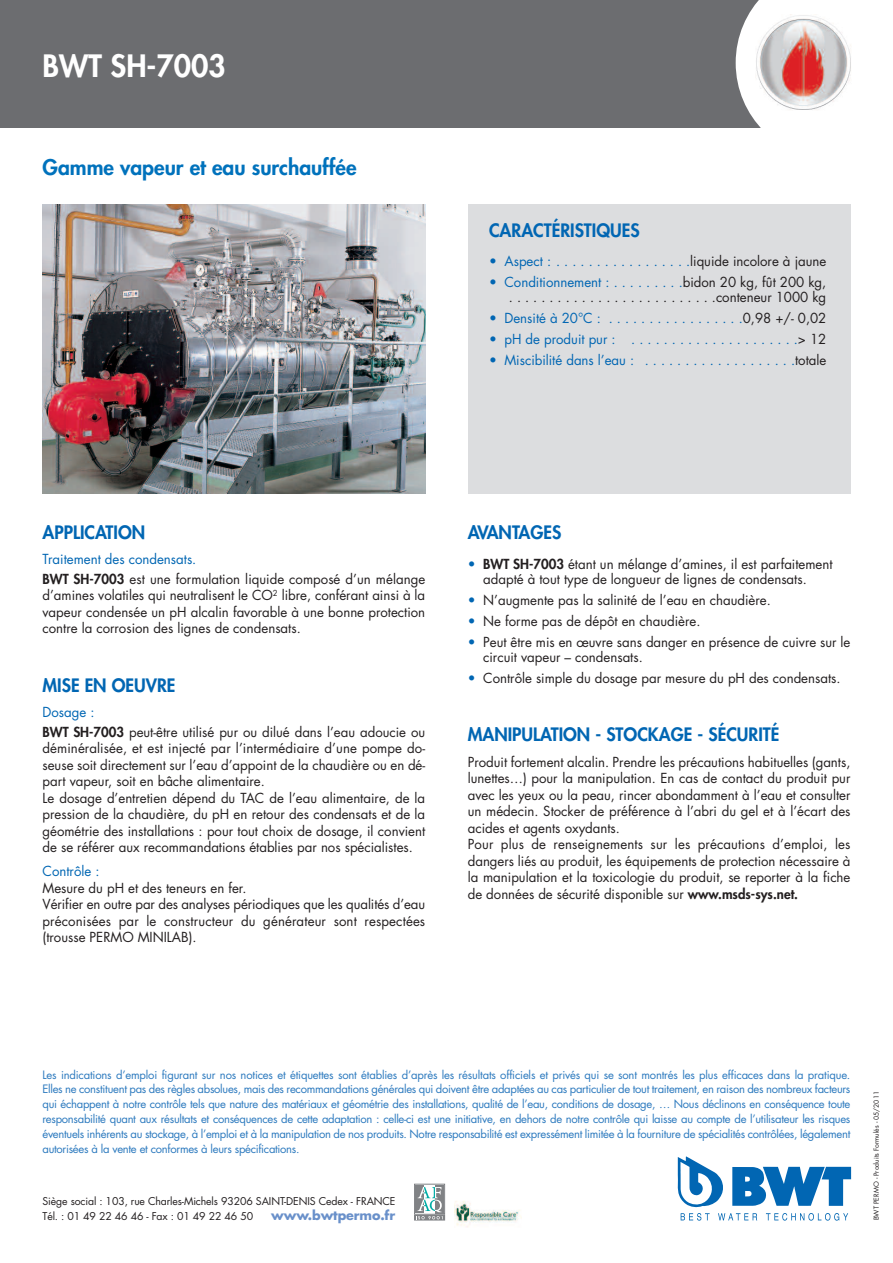
<style>
.page{position:relative;width:893px;height:1263px;background:#fff}
.page>*{position:absolute;margin:0;border:0;box-sizing:border-box;transform-origin:0 0}
.t1{font:800 30px "Futura";color:#fff}
.t2{font:800 21px "Futura";color:#0072bc}
.t3{font:800 18px "Futura";color:#0166b3}
.t4{font:13.5px/16.5px "Futura";color:#231f20}
.t5{font:13.5px "Futura";color:#0166b3}
.t6{font:700 12.75px "Futura";letter-spacing:-.01em;color:#6990ca}
.t7{font:11.25px/14.7px "Futura";letter-spacing:-.025em;color:#2b79be;text-align:justify}
.t8{font:10.5px/15.9px "Futura";letter-spacing:-.01em;color:#231f20}
.t9{font:6.75px "Futura";color:#231f20}
.s1{color:#231f20}
.s2{color:#0166b3}
.s3{font-weight:800}
</style>
<div class="page">
<div style="left:0;top:0;width:893px;height:128px;background:#6c6d70"></div>
<div style="left:414px;top:1215px;width:31px;height:5px;border:1px solid #808285"></div>
<div style="left:414px;top:1184px;width:31px;height:31px;border:1px solid #808285"></div>
<div style="left:416px;top:1185px;width:8px;height:28px;background:#808285"></div>
<div style="left:435px;top:1185px;width:9px;height:28px;background:#808285"></div>
<svg style="left:416px;top:1187px;width:27px;height:32px"></svg>
<img style="left:454px;top:1201px;width:68px;height:26px">
<svg style="left:677px;top:1156px;width:174px;height:64px"></svg>
<svg style="left:736px;top:0;width:157px;height:128px"></svg>
<img style="left:755px;top:15px;width:96px;height:96px">
<div style="left:468px;top:204px;width:382px;height:289px;background:#dcdddf"></div>
<img style="left:43px;top:204px;width:382px;height:289px">
<h1 class="t1" style="left:43px;top:51px;width:185px">BWT SH-7003</h1>
<h2 class="t2" style="left:43px;top:158px;width:316px">Gamme vapeur et eau surchauffée</h2>
<h3 class="t3" style="left:489px;top:222px;width:152px">CARACTÉRISTIQUES</h3>
<p class="t5" style="left:489px;top:255px;width:339px">• Aspect : . . . . . . . . . . . . . . . . .<span class="s1">liquide incolore à jaune</span></p>
<p class="t4" style="left:489px;top:276px;width:339px;line-height:15px;text-align:right"><span class="s2">• Conditionnement : . . . . . . . . .</span>bidon 20 kg, fût 200 kg, . . . . . . . . . . . . . . . . . . . . . . . . . .conteneur 1000 kg</p>
<p class="t5" style="left:489px;top:312px;width:339px">• Densité à 20°C : . . . . . . . . . . . . . . . . .<span class="s1">0,98 +/- 0,02</span></p>
<p class="t5" style="left:489px;top:333px;width:339px">• pH de produit pur : . . . . . . . . . . . . . . . . . . . . .<span class="s1">&gt; 12</span></p>
<p class="t5" style="left:489px;top:354px;width:339px">• Miscibilité dans l’eau : . . . . . . . . . . . . . . . . . . .<span class="s1">totale</span></p>
<h3 class="t3" style="left:43px;top:523px;width:104px">APPLICATION</h3>
<p class="t4" style="left:43px;top:551px;width:384px;line-height:19.5px"><span class="s2">Traitement des condensats.<br></span><span class="s3">BWT SH-7003</span> est une formulation liquide composé d’un mélange</p>
<p class="t4" style="left:43px;top:588px;width:384px;text-align:justify">d’amines volatiles qui neutralisent le CO<sup>2</sup> libre, conférant ainsi à la vapeur condensée un pH alcalin favorable à une bonne protection contre la corrosion des lignes de condensats.</p>
<h3 class="t3" style="left:43px;top:676px;width:135px">MISE EN OEUVRE</h3>
<p class="t4" style="left:43px;top:703px;width:384px;line-height:19.5px"><span class="s2">Dosage :<br></span><span class="s3">BWT SH-7003</span> peut-être utilisé pur ou dilué dans l’eau adoucie ou</p>
<p class="t4" style="left:43px;top:741px;width:384px">déminéralisée, et est injecté par l’intermédiaire d’une pompe do&shy;seuse soit directement sur l’eau d’appoint de la chaudière ou en dé&shy;part vapeur, soit en bâche alimentaire.<br>Le dosage d’entretien dépend du TAC de l’eau alimentaire, de la pression de la chaudière, du pH en retour des condensats et de la géométrie des installations : pour tout choix de dosage, il convient de se référer aux recommandations établies par nos spécialistes.</p>
<p class="t5" style="left:43px;top:865px;width:58px">Contrôle :</p>
<p class="t4" style="left:43px;top:880px;width:384px">Mesure du pH et des teneurs en fer.<br>Vérifier en outre par des analyses périodiques que les qualités d’eau préconisées par le constructeur du générateur sont respectées (trousse PERMO MINILAB).</p>
<h3 class="t3" style="left:468px;top:523px;width:95px">AVANTAGES</h3>
<p class="t4" style="left:483px;top:557px;width:351px;line-height:15px;text-indent:-15px"><span class="s2">•</span> <span class="s3">BWT SH-7003</span> étant un mélange d’amines, il est parfaitement adapté à tout type de longueur de lignes de condensats.</p>
<p class="t4" style="left:468px;top:593px;width:305px"><span class="s2">•</span> N’augmente pas la salinité de l’eau en chaudière.</p>
<p class="t4" style="left:468px;top:614px;width:234px"><span class="s2">•</span> Ne forme pas de dépôt en chaudière.</p>
<p class="t4" style="left:483px;top:635px;width:369px;line-height:15px;text-indent:-15px"><span class="s2">•</span> Peut être mis en œuvre sans danger en présence de cuivre sur le circuit vapeur – condensats.</p>
<p class="t4" style="left:468px;top:671px;width:374px"><span class="s2">•</span> Contrôle simple du dosage par mesure du pH des condensats.</p>
<h3 class="t3" style="left:468px;top:726px;width:313px">MANIPULATION - STOCKAGE - SÉCURITÉ</h3>
<p class="t4" style="left:468px;top:754px;width:384px">Produit fortement alcalin. Prendre les précautions habituelles (gants, lunettes…) pour la manipulation. En cas de contact du produit pur avec les yeux ou la peau, rincer abondamment à l’eau et consulter un médecin. Stocker de préférence à l’abri du gel et à l’écart des acides et agents oxydants.<br>Pour plus de renseignements sur les précautions d’emploi, les dangers liés au produit, les équipements de protection nécessaire à la manipulation et la toxicologie du produit, se reporter à la fiche de données de sécurité disponible sur <span class="s3">www.msds-sys.net.</span></p>
<p class="t7" style="left:42px;top:1068px;width:809px">Les indications d’emploi figurant sur nos notices et étiquettes sont établies d’après les résultats officiels et privés qui se sont montrés les plus efficaces dans la pratique.<br>Elles ne constituent pas des règles absolues, mais des recommandations générales qui doivent être adaptées au cas particulier de tout traitement, en raison des nombreux facteurs qui échappent à notre contrôle tels que nature des matériaux et géométrie des installations, qualité de l’eau, conditions de dosage, … Nous déclinons en conséquence toute responsabilité quant aux résultats et conséquences de cette adaptation : celle-ci est une initiative, en dehors de notre contrôle qui laisse au compte de l’utilisateur les risques éventuels inhérents au stockage, à l’emploi et à la manipulation de nos produits. Notre responsabilité est expressément limitée à la fourniture de spécialités contrôlées, légalement autorisées à la vente et conformes à leurs spécifications.</p>
<p class="t8" style="left:43px;top:1193px;width:355px">Siège social : 103, rue Charles-Michels 93206 SAINT-DENIS Cedex - FRANCE<br>Tél. : 01 49 22 46 46 - Fax : 01 49 22 46 50</p>
<p class="t6" style="left:271px;top:1210px;width:125px">www.bwtpermo.fr</p>
<p class="t9" style="left:873px;top:1220px;width:131px;rotate:-90deg">BWT PERMO - Produits Formulés - 05/2011</p>
</div>
